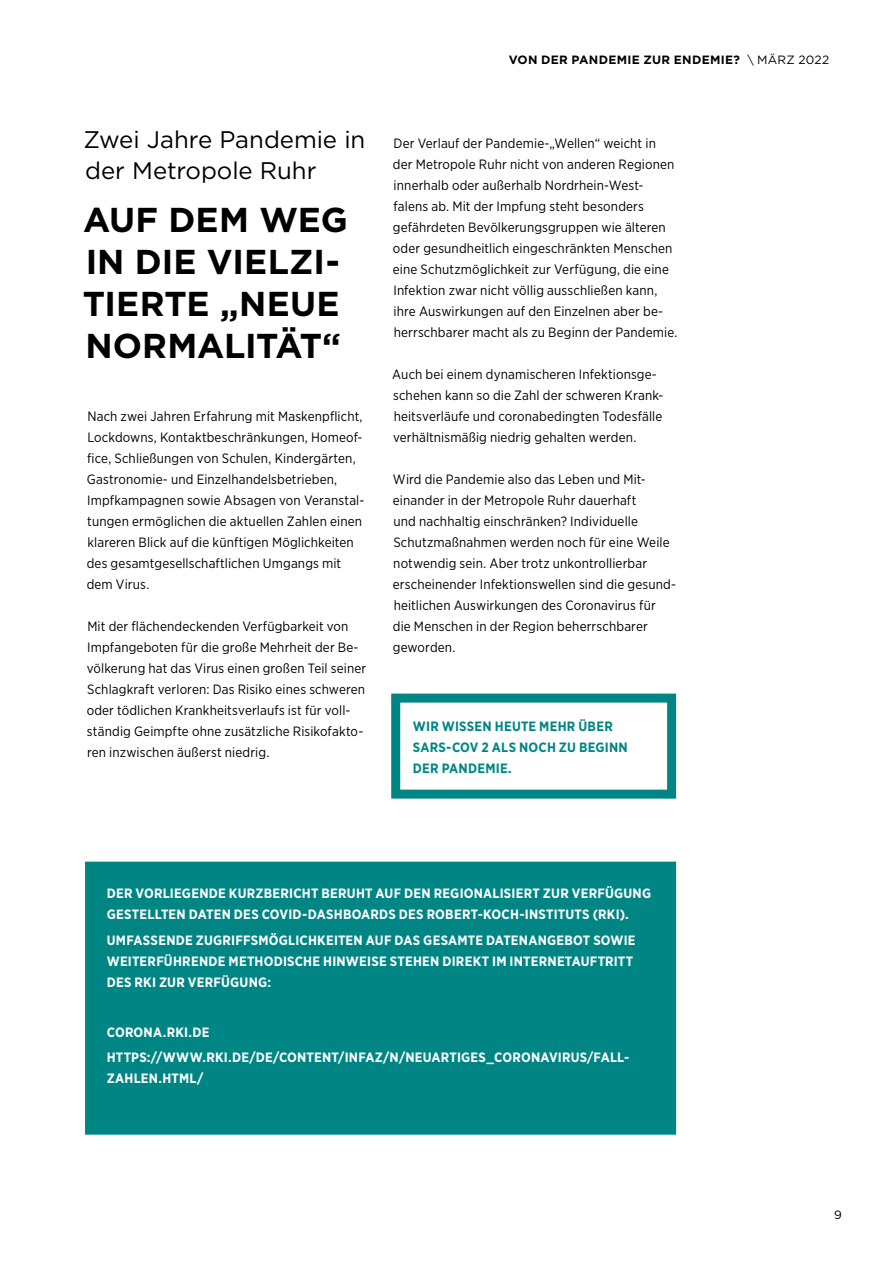
<style>
.page{position:relative;width:893px;height:1263px;background:#fff}
.page>*{position:absolute;margin:0;border:0;box-sizing:border-box;transform-origin:0 0}
.t1{font:700 34.5px/42px "Gotham";color:#000}
.t2{font:24px/31.5px "Gotham";letter-spacing:-.005em;color:#000}
.t3{font:13.5px/21px "Gotham Narrow";letter-spacing:.01em;color:#000}
.t4{font:700 13.5px/21px "Gotham Narrow";letter-spacing:.015em;color:#fff}
.t5{font:700 13.5px/21px "Gotham Narrow";letter-spacing:.015em;color:#008585}
.t6{font:700 12px "Gotham";letter-spacing:.025em;color:#000}
.t7{font:12px "Gotham";color:#000}
.s1{font-weight:400}
</style>
<div class="page">
<div style="left:391px;top:694px;width:285px;height:105px;border:9px solid #008585"></div>
<div style="left:90px;top:866px;width:582px;height:264px;background:#008585"></div>
<div style="left:85px;top:862px;width:591px;height:273px;border:9px solid #008585"></div>
<h2 class="t2" style="left:84px;top:123px;width:283px">Zwei Jahre Pandemie in der Metropole Ruhr</h2>
<h1 class="t1" style="left:83px;top:198px;width:267px">AUF DEM WEG<br>IN DIE VIELZI-<br>TIERTE „NEUE<br>NORMALITÄT“</h1>
<p class="t3" style="left:87px;top:405px;width:279px">Nach zwei Jahren Erfahrung mit Maskenpflicht, Lockdowns, Kontaktbeschränkungen, Homeof&shy;fice, Schließungen von Schulen, Kindergärten, Gastronomie- und Einzelhandelsbetrieben, Impfkampagnen sowie Absagen von Veranstal&shy;tungen ermöglichen die aktuellen Zahlen einen klareren Blick auf die künftigen Möglichkeiten des gesamtgesellschaftlichen Umgangs mit dem Virus.</p>
<p class="t3" style="left:87px;top:615px;width:281px">Mit der flächendeckenden Verfügbarkeit von Impfangeboten für die große Mehrheit der Be&shy;völkerung hat das Virus einen großen Teil seiner Schlagkraft verloren: Das Risiko eines schweren oder tödlichen Krankheitsverlaufs ist für voll&shy;ständig Geimpfte ohne zusätzliche Risikofakto&shy;ren inzwischen äußerst niedrig.</p>
<p class="t6" style="left:509px;top:51px;width:322px">VON DER PANDEMIE ZUR ENDEMIE? <span class="s1">\ MÄRZ 2022</span></p>
<p class="t3" style="left:393px;top:132px;width:286px">Der Verlauf der Pandemie-„Wellen“ weicht in der Metropole Ruhr nicht von anderen Regionen innerhalb oder außerhalb Nordrhein-West&shy;falens ab. Mit der Impfung steht besonders gefährdeten Bevölkerungsgruppen wie älteren oder gesundheitlich eingeschränkten Menschen eine Schutzmöglichkeit zur Verfügung, die eine Infektion zwar nicht völlig ausschließen kann, ihre Auswirkungen auf den Einzelnen aber be&shy;herrschbarer macht als zu Beginn der Pandemie.</p>
<p class="t3" style="left:392px;top:363px;width:273px">Auch bei einem dynamischeren Infektionsge&shy;schehen kann so die Zahl der schweren Krank&shy;heitsverläufe und coronabedingten Todesfälle verhältnismäßig niedrig gehalten werden.</p>
<p class="t3" style="left:393px;top:468px;width:285px">Wird die Pandemie also das Leben und Mit&shy;einander in der Metropole Ruhr dauerhaft<br>und nachhaltig einschränken? Individuelle Schutzmaßnahmen werden noch für eine Weile notwendig sein. Aber trotz unkontrollierbar erscheinender Infektionswellen sind die gesund&shy;heitlichen Auswirkungen des Coronavirus für die Menschen in der Region beherrschbarer geworden.</p>
<p class="t5" style="left:413px;top:715px;width:216px">WIR WISSEN HEUTE MEHR ÜBER<br>SARS-COV 2 ALS NOCH ZU BEGINN<br>DER PANDEMIE.</p>
<p class="t4" style="left:107px;top:883px;width:546px">DER VORLIEGENDE KURZBERICHT BERUHT AUF DEN REGIONALISIERT ZUR VERFÜGUNG<br>GESTELLTEN DATEN DES COVID-DASHBOARDS DES ROBERT-KOCH-INSTITUTS (RKI).</p>
<p class="t4" style="left:107px;top:929px;width:530px">UMFASSENDE ZUGRIFFSMÖGLICHKEITEN AUF DAS GESAMTE DATENANGEBOT SOWIE<br>WEITERFÜHRENDE METHODISCHE HINWEISE STEHEN DIREKT IM INTERNETAUFTRITT<br>DES RKI ZUR VERFÜGUNG:</p>
<p class="t4" style="left:107px;top:1020px;width:524px;line-height:25.2px">CORONA.RKI.DE<br>HTTPS://WWW.RKI.DE/DE/CONTENT/INFAZ/N/NEUARTIGES_CORONAVIRUS/FALL-</p>
<p class="t4" style="left:107px;top:1068px;width:98px">ZAHLEN.HTML/</p>
<p class="t7" style="left:834px;top:1207px;width:9px">9</p>
</div>
